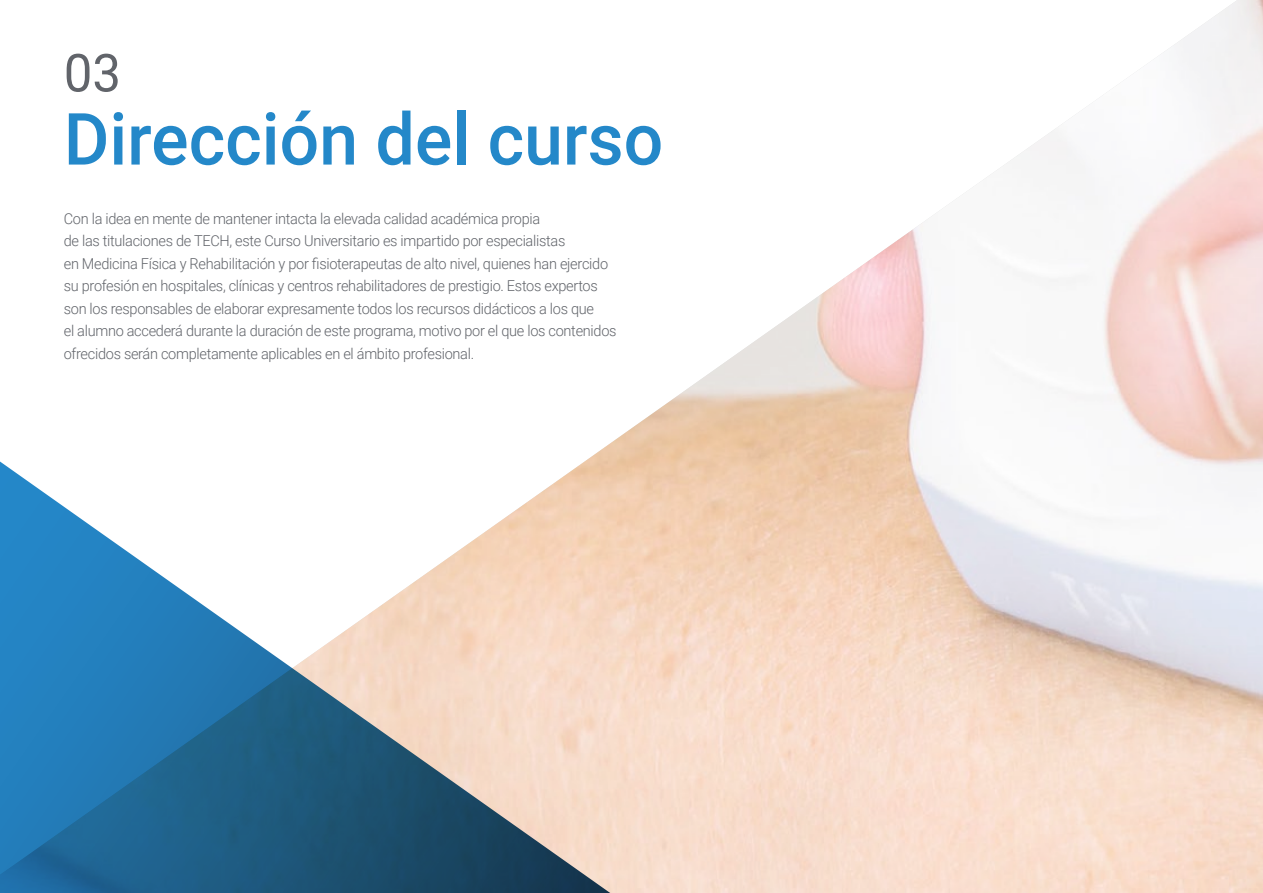
<style>
.page{position:relative;width:1263px;height:893px;background:#fff}
.page>*{position:absolute;margin:0;border:0;box-sizing:border-box;transform-origin:0 0}
.t1{font:500 72px "Roboto";color:#2488c9}
.t2{font:52.5px "Roboto";color:#61646a}
.t3{font:300 15px/22.5px "Roboto";letter-spacing:-.02em;color:#61646a}
</style>
<div class="page">
<img style="left:607px;top:0;width:656px;height:893px">
<svg style="left:0;top:446px;width:640px;height:447px"></svg>
<h2 class="t2" style="left:64px;top:36px;width:59px">03</h2>
<h1 class="t1" style="left:64px;top:89px;width:601px">Dirección del curso</h1>
<p class="t3" style="left:64px;top:207px;width:554px">Con la idea en mente de mantener intacta la elevada calidad académica propia<br>de las titulaciones de TECH, este Curso Universitario es impartido por especialistas<br>en Medicina Física y Rehabilitación y por fisioterapeutas de alto nivel, quienes han ejercido su profesión en hospitales, clínicas y centros rehabilitadores de prestigio. Estos expertos son los responsables de elaborar expresamente todos los recursos didácticos a los que<br>el alumno accederá durante la duración de este programa, motivo por el que los contenidos ofrecidos serán completamente aplicables en el ámbito profesional.</p>
</div>
